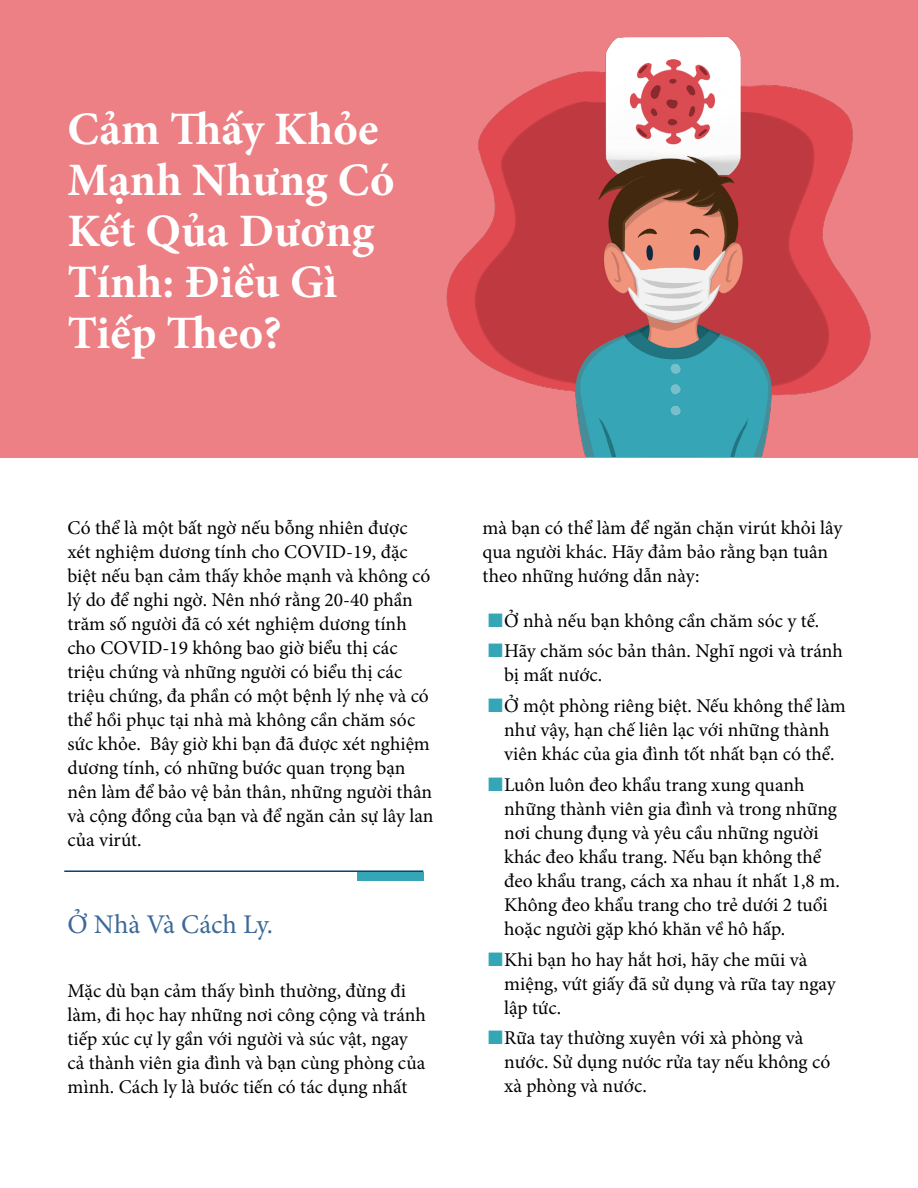
<style>
.page{position:relative;width:918px;height:1188px;background:#fff}
.page>*{position:absolute;margin:0;border:0;box-sizing:border-box;transform-origin:0 0}
.t1{font:700 46.5px/51px "Minion Pro";color:#fff}
.t2{font:27px "Minion Pro";letter-spacing:-.005em;color:#3c6997}
.t3{font:19.5px/24px "Minion Pro";color:#000}
.s1{color:#35a6b6}
</style>
<div class="page">
<div style="left:0;top:0;width:918px;height:458px;background:#ec8084"></div>
<hr style="left:64px;top:870px;width:359px;height:2px;background:#094074">
<div style="left:357px;top:872px;width:66px;height:9px;background:#35a6b6"></div>
<img style="left:446px;top:36px;width:425px;height:420px">
<h1 class="t1" style="left:68px;top:103px;width:329px">Cảm Thấy Khỏe<br>Mạnh Nhưng Có<br>Kết Qủa Dương<br>Tính: Điều Gì<br>Tiếp Theo?</h1>
<p class="t3" style="left:68px;top:516px;width:368px">Có thể là một bất ngờ nếu bỗng nhiên được xét nghiệm dương tính cho COVID-19, đặc biệt nếu bạn cảm thấy khỏe mạnh và không có lý do để nghi ngờ. Nên nhớ rằng 20-40 phần trăm số người đã có xét nghiệm dương tính cho COVID-19 không bao giờ biểu thị các triệu chứng và những người có biểu thị các triệu chứng, đa phần có một bệnh lý nhẹ và có thể hồi phục tại nhà mà không cần chăm sóc sức khỏe. Bây giờ khi bạn đã được xét nghiệm dương tính, có những bước quan trọng bạn nên làm để bảo vệ bản thân, những người thân và cộng đồng của bạn và để ngăn cản sự lây lan của virút.</p>
<h2 class="t2" style="left:68px;top:907px;width:207px">Ở Nhà Và Cách Ly.</h2>
<p class="t3" style="left:68px;top:979px;width:360px">Mặc dù bạn cảm thấy bình thường, đừng đi làm, đi học hay những nơi công cộng và tránh tiếp xúc cự ly gần với người và súc vật, ngay cả thành viên gia đình và bạn cùng phòng của mình. Cách ly là bước tiến có tác dụng nhất</p>
<p class="t3" style="left:483px;top:516px;width:361px">mà bạn có thể làm để ngăn chặn virút khỏi lây qua người khác. Hãy đảm bảo rằng bạn tuân theo những hướng dẫn này:</p>
<p class="t3" style="left:488px;top:609px;width:333px"><span class="s1">■</span>Ở nhà nếu bạn không cần chăm sóc y tế.</p>
<p class="t3" style="left:504px;top:639px;width:340px;text-indent:-16px"><span class="s1">■</span>Hãy chăm sóc bản thân. Nghĩ ngơi và tránh bị mất nước.</p>
<p class="t3" style="left:488px;top:694px;width:359px;text-align:center"><span class="s1">■</span>Ở một phòng riêng biệt. Nếu không thể làm như vậy, hạn chế liên lạc với những thành viên khác của gia đình tốt nhất bạn có thể.</p>
<p class="t3" style="left:504px;top:773px;width:337px;text-indent:-16px"><span class="s1">■</span>Luôn luôn đeo khẩu trang xung quanh những thành viên gia đình và trong những nơi chung đụng và yêu cầu những người khác đeo khẩu trang. Nếu bạn không thể đeo khẩu trang, cách xa nhau ít nhất 1,8 m.<br>Không đeo khẩu trang cho trẻ dưới 2 tuổi hoặc người gặp khó khăn về hô hấp.</p>
<p class="t3" style="left:504px;top:948px;width:333px;text-indent:-16px"><span class="s1">■</span>Khi bạn ho hay hắt hơi, hãy che mũi và miệng, vứt giấy đã sử dụng và rữa tay ngay lập tức.</p>
<p class="t3" style="left:504px;top:1026px;width:328px;text-indent:-16px"><span class="s1">■</span>Rữa tay thường xuyên với xà phòng và nước. Sử dụng nước rửa tay nếu không có xà phòng và nước.</p>
</div>
